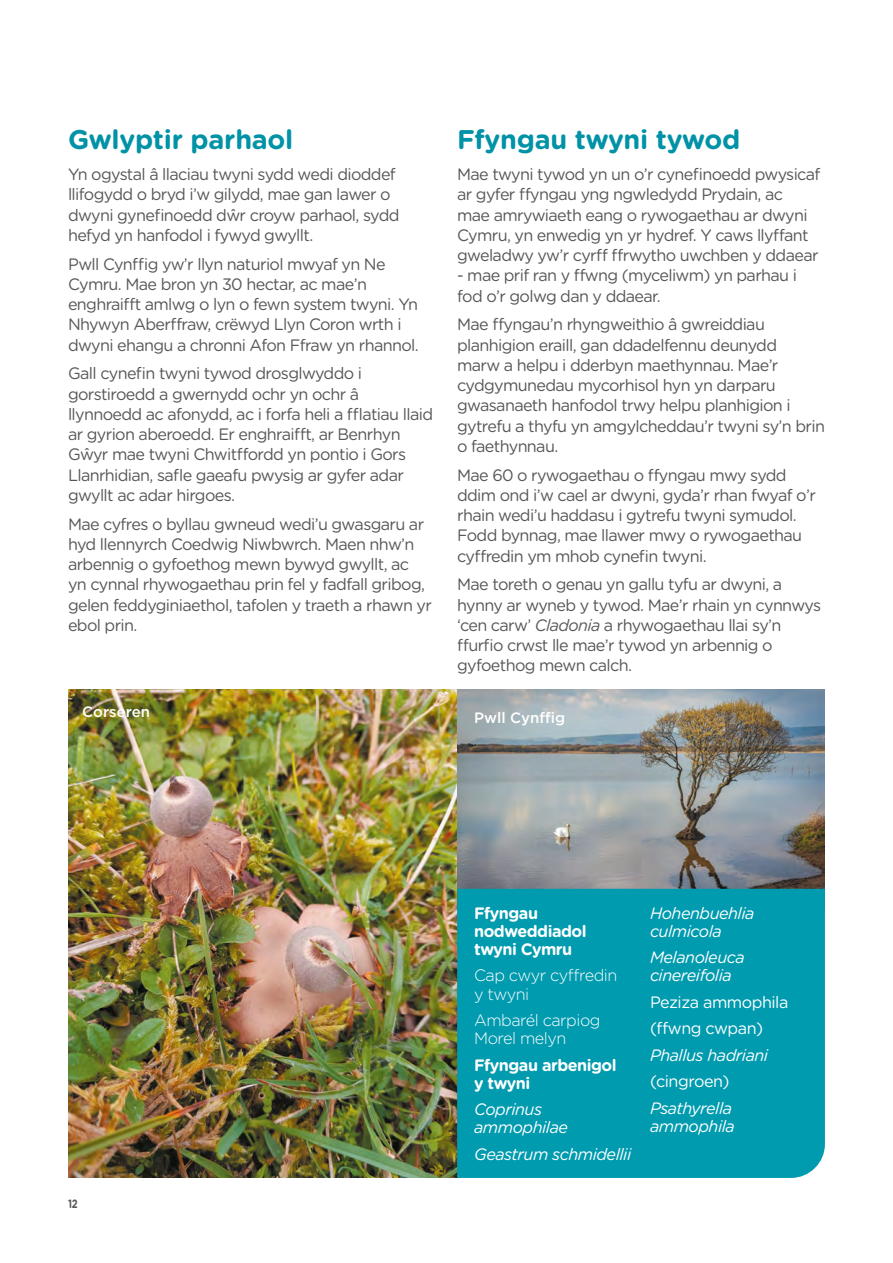
<style>
.page{position:relative;width:893px;height:1263px;background:#fff}
.page>*{position:absolute;margin:0;border:0;box-sizing:border-box;transform-origin:0 0}
.Subhead_1{font:700 27px "Gotham Rounded";letter-spacing:-.01em;color:#0092a6}
.Body_copy{font:16.5px/20.2px "Gotham Rounded";letter-spacing:-.04em;color:#575756}
.Body_copy_white{font:italic 16.5px/18px "Gotham Rounded";letter-spacing:-.03em;color:#fff}
.Body_copy_white-2{font:700 16.5px/18px "Gotham Rounded";letter-spacing:-.03em;color:#fff}
.Body_copy_white-3{font:300 16.5px/18px "Gotham Rounded";letter-spacing:-.03em;color:#fff}
.Body_copy_white-4{font:16.5px "Gotham Rounded";letter-spacing:-.03em;color:#fff}
.t1{font:500 15px "Gotham";color:#fff}
.t2{font:700 12px "Gotham Rounded";color:#575756;scale:.8 1}
.s1{font-style:italic}
</style>
<div class="page">
<img style="left:68px;top:690px;width:389px;height:488px">
<img style="left:457px;top:690px;width:368px;height:199px">
<div style="left:457px;top:889px;width:368px;height:289px;background:#009baf"></div>
<p class="Subhead_1" style="left:68px;top:120px;width:227px">Gwlyptir parhaol</p>
<p class="Body_copy" style="left:68px;top:163px;width:333px">Yn ogystal â llaciau twyni sydd wedi dioddef llifogydd o bryd i’w gilydd, mae gan lawer o dwyni gynefinoedd dŵr croyw parhaol, sydd hefyd yn hanfodol i fywyd gwyllt.</p>
<p class="Body_copy" style="left:68px;top:253px;width:352px">Pwll Cynffig yw’r llyn naturiol mwyaf yn Ne Cymru. Mae bron yn 30 hectar, ac mae’n enghraifft amlwg o lyn o fewn system twyni. Yn Nhywyn Aberffraw, crëwyd Llyn Coron wrth i dwyni ehangu a chronni Afon Ffraw yn rhannol.</p>
<p class="Body_copy" style="left:68px;top:363px;width:367px">Gall cynefin twyni tywod drosglwyddo i gorstiroedd a gwernydd ochr yn ochr â llynnoedd ac afonydd, ac i forfa heli a fflatiau llaid ar gyrion aberoedd. Er enghraifft, ar Benrhyn Gŵyr mae twyni Chwitffordd yn pontio i Gors Llanrhidian, safle gaeafu pwysig ar gyfer adar gwyllt ac adar hirgoes.</p>
<p class="Body_copy" style="left:68px;top:513px;width:365px">Mae cyfres o byllau gwneud wedi’u gwasgaru ar hyd llennyrch Coedwig Niwbwrch. Maen nhw’n arbennig o gyfoethog mewn bywyd gwyllt, ac yn cynnal rhywogaethau prin fel y fadfall gribog, gelen feddyginiaethol, tafolen y traeth a rhawn yr ebol prin.</p>
<p class="t1" style="left:82px;top:702px;width:69px">Corseren</p>
<p class="Subhead_1" style="left:457px;top:120px;width:285px">Ffyngau twyni tywod</p>
<p class="Body_copy" style="left:457px;top:163px;width:365px">Mae twyni tywod yn un o’r cynefinoedd pwysicaf ar gyfer ffyngau yng ngwledydd Prydain, ac<br>mae amrywiaeth eang o rywogaethau ar dwyni Cymru, yn enwedig yn yr hydref. Y caws llyffant gweladwy yw’r cyrff ffrwytho uwchben y ddaear</p>
<p class="Body_copy" style="left:457px;top:265px;width:341px">- mae prif ran y ffwng (myceliwm) yn parhau i fod o’r golwg dan y ddaear.</p>
<p class="Body_copy" style="left:457px;top:314px;width:369px">Mae ffyngau’n rhyngweithio â gwreiddiau planhigion eraill, gan ddadelfennu deunydd<br>marw a helpu i dderbyn maethynnau. Mae’r cydgymunedau mycorhisol hyn yn darparu gwasanaeth hanfodol trwy helpu planhigion i gytrefu a thyfu yn amgylcheddau’r twyni sy’n brin o faethynnau.</p>
<p class="Body_copy" style="left:457px;top:464px;width:360px">Mae 60 o rywogaethau o ffyngau mwy sydd ddim ond i’w cael ar dwyni, gyda’r rhan fwyaf o’r rhain wedi’u haddasu i gytrefu twyni symudol.<br>Fodd bynnag, mae llawer mwy o rywogaethau cyffredin ym mhob cynefin twyni.</p>
<p class="Body_copy" style="left:457px;top:574px;width:365px">Mae toreth o genau yn gallu tyfu ar dwyni, a hynny ar wyneb y tywod. Mae’r rhain yn cynnwys ‘cen carw’ <span class="s1">Cladonia</span> a rhywogaethau llai sy’n ffurfio crwst lle mae’r tywod yn arbennig o gyfoethog mewn calch.</p>
<p class="t1" style="left:474px;top:708px;width:92px">Pwll Cynffig</p>
<p class="t2" style="left:68px;top:1195px;width:14px">12</p>
<p class="Body_copy_white-2" style="left:474px;top:903px;width:114px">Ffyngau nodweddiadol twyni Cymru</p>
<p class="Body_copy_white-3" style="left:474px;top:966px;width:145px">Cap cwyr cyffredin y twyni</p>
<p class="Body_copy_white-3" style="left:474px;top:1010px;width:128px">Ambarél carpiog<br>Morel melyn</p>
<p class="Body_copy_white-2" style="left:474px;top:1055px;width:144px">Ffyngau arbenigol y twyni</p>
<p class="Body_copy_white" style="left:474px;top:1099px;width:95px">Coprinus ammophilae</p>
<p class="Body_copy_white" style="left:474px;top:1144px;width:159px">Geastrum schmidellii</p>
<p class="Body_copy_white" style="left:650px;top:903px;width:106px">Hohenbuehlia culmicola</p>
<p class="Body_copy_white" style="left:650px;top:948px;width:96px">Melanoleuca cinereifolia</p>
<p class="Body_copy_white-4" style="left:650px;top:991px;width:140px">Peziza ammophila</p>
<p class="Body_copy_white-4" style="left:650px;top:1017px;width:115px">(ffwng cwpan)</p>
<p class="Body_copy_white" style="left:650px;top:1045px;width:120px">Phallus hadriani</p>
<p class="Body_copy_white-4" style="left:650px;top:1070px;width:81px">(cingroen)</p>
<p class="Body_copy_white" style="left:650px;top:1098px;width:86px">Psathyrella ammophila</p>
</div>
